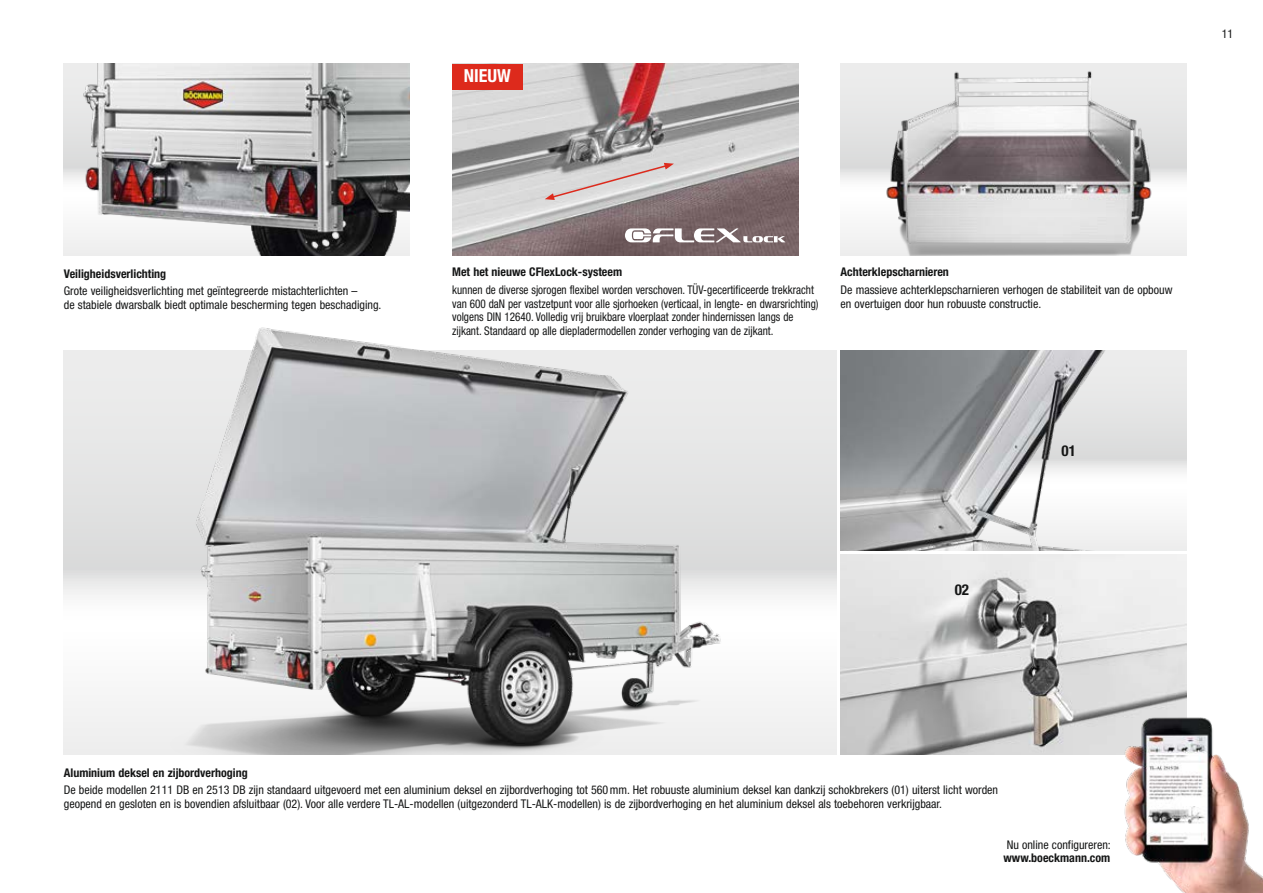
<style>
.page{position:relative;width:1263px;height:893px;background:#fff}
.page>*{position:absolute;margin:0;border:0;box-sizing:border-box;transform-origin:0 0}
.t1{font:700 condensed 18px "Helvetica Neue LT Std";color:#fff}
.t2{font:700 condensed 15px "Helvetica Neue LT Std";color:#151616}
.t3{font:condensed 12px/13.5px "Helvetica Neue LT Std";color:#151616}
.t4{font:condensed 12px/13.5px "Helvetica Neue LT Std";color:#151616;scale:.93 1}
.t5{font:700 condensed 12px "Helvetica Neue LT Std";color:#151616}
</style>
<div class="page">
<svg style="left:64px;top:351px;width:772px;height:404px"></svg>
<img style="left:840px;top:351px;width:346px;height:199px">
<img style="left:840px;top:555px;width:346px;height:200px">
<img style="left:64px;top:64px;width:346px;height:191px">
<img style="left:1097px;top:704px;width:166px;height:189px">
<img style="left:138px;top:327px;width:617px;height:428px">
<img style="left:840px;top:64px;width:346px;height:191px">
<img style="left:452px;top:64px;width:346px;height:191px">
<svg style="left:545px;top:163px;width:129px;height:37px;background:#cdc4c3"></svg>
<svg style="left:625px;top:228px;width:160px;height:14px"></svg>
<div style="left:452px;top:64px;width:70px;height:25px;background:#dd2a1c"></div>
<h1 class="t1" style="left:464px;top:65px;width:48px">NIEUW</h1>
<p class="t3" style="left:1222px;top:27px;width:13px">11</p>
<p class="t5" style="left:64px;top:266px;width:104px">Veiligheidsverlichting</p>
<p class="t3" style="left:64px;top:284px;width:319px">Grote veiligheidsverlichting met geïntegreerde mistachterlichten –<br>de stabiele dwarsbalk biedt optimale bescherming tegen beschadiging.</p>
<p class="t5" style="left:452px;top:265px;width:171px">Met het nieuwe CFlexLock-systeem</p>
<p class="t4" style="left:452px;top:283px;width:395px">kunnen de diverse sjorogen flexibel worden verschoven. TÜV-gecertificeerde trekkracht van 600 daN per vastzetpunt voor alle sjorhoeken (verticaal, in lengte- en dwarsrichting) volgens DIN 12640. Volledig vrij bruikbare vloerplaat zonder hindernissen langs de zijkant. Standaard op alle diepladermodellen zonder verhoging van de zijkant.</p>
<p class="t5" style="left:840px;top:265px;width:110px">Achterklepscharnieren</p>
<p class="t3" style="left:840px;top:283px;width:333px">De massieve achterklepscharnieren verhogen de stabiliteit van de opbouw en overtuigen door hun robuuste constructie.</p>
<p class="t2" style="left:1061px;top:442px;width:16px">01</p>
<p class="t2" style="left:955px;top:580px;width:16px">02</p>
<p class="t5" style="left:64px;top:765px;width:186px">Aluminium deksel en zijbordverhoging</p>
<p class="t3" style="left:64px;top:783px;width:936px">De beide modellen 2111 DB en 2513 DB zijn standaard uitgevoerd met een aluminium deksel en zijbordverhoging tot 560mm. Het robuuste aluminium deksel kan dankzij schokbrekers (01) uiterst licht worden geopend en gesloten en is bovendien afsluitbaar (02). Voor alle verdere TL-AL-modellen (uitgezonderd TL-ALK-modellen) is de zijbordverhoging en het aluminium deksel als toebehoren verkrijgbaar.</p>
<p class="t3" style="left:1007px;top:838px;width:106px">Nu online configureren:</p>
<p class="t5" style="left:1003px;top:851px;width:108px">www.boeckmann.com</p>
</div>
